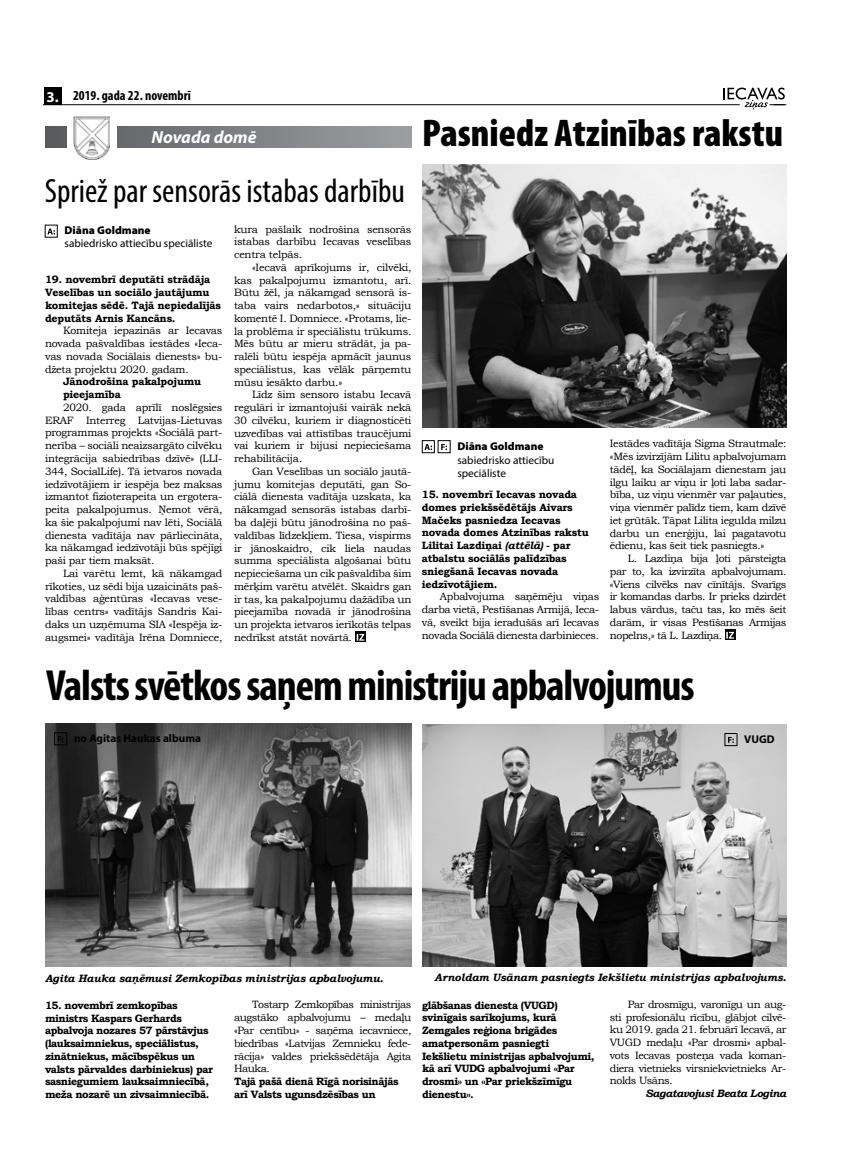
<style>
.page{position:relative;width:851px;height:1170px;background:#fff}
.page>*{position:absolute;margin:0;border:0;box-sizing:border-box;transform-origin:0 0}
.t1{font:700 condensed 43.75px "Myriad Pro";letter-spacing:-.025em;color:#000}
.t2{font:900 condensed 38.75px "Myriad Pro";color:#000}
.t3{font:condensed 33.75px "Myriad Pro";color:#000}
.t4{font:italic 700 17.5px "Myriad Pro";color:#fff}
.t5{font:700 condensed 13.75px "Myriad Pro";color:#000}
.t6{font:11.25px/13.5px "Myriad Pro";color:#000}
.t7{font:900 11.25px "Myriad Pro";color:#000}
.t8{font:700 11.25px "Myriad Pro";color:#000}
.t9{font:10.62px/12.8px "Bookman Old Style";letter-spacing:-.02em;color:#000;text-align:justify}
.t10{font:700 10.62px/12.8px "Bookman Old Style";letter-spacing:-.04em;color:#000}
.t11{font:700 10.62px/12.8px "Bookman Old Style";letter-spacing:-.02em;color:#000}
.t12{font:italic 700 10.62px "Bookman Old Style";letter-spacing:-.01em;color:#000}
.t13{font:italic 700 10.62px "Bookman Old Style";letter-spacing:-.04em;color:#000}
.s1{font-stretch:normal;font-size:15px;color:#fff}
.s2{font-style:italic}
</style>
<div class="page">
<hr style="left:44px;top:104px;width:695px;height:1px;background:#000">
<div style="left:44px;top:87px;width:17px;height:18px;background:#000"></div>
<svg style="left:723px;top:88px;width:63px;height:22px"></svg>
<svg style="left:47px;top:228px;width:8px;height:6px"></svg>
<svg style="left:45px;top:126px;width:366px;height:21px;background:#7f8083"></svg>
<svg style="left:67px;top:126px;width:49px;height:21px"></svg>
<img style="left:74px;top:117px;width:35px;height:43px">
<svg style="left:355px;top:631px;width:11px;height:11px"></svg>
<svg style="left:356px;top:634px;width:8px;height:6px"></svg>
<svg style="left:725px;top:629px;width:10px;height:11px"></svg>
<svg style="left:726px;top:631px;width:7px;height:7px"></svg>
<svg style="left:424px;top:444px;width:8px;height:6px"></svg>
<div style="left:422px;top:440px;width:12px;height:13px;border:1px solid #000"></div>
<svg style="left:441px;top:444px;width:6px;height:6px"></svg>
<div style="left:438px;top:440px;width:12px;height:13px;border:1px solid #000"></div>
<img style="left:422px;top:164px;width:364px;height:263px">
<img style="left:45px;top:724px;width:367px;height:242px">
<img style="left:422px;top:724px;width:364px;height:242px">
<svg style="left:58px;top:736px;width:6px;height:6px"></svg>
<div style="left:54px;top:732px;width:13px;height:13px;border:1px solid #000"></div>
<svg style="left:728px;top:737px;width:5px;height:6px"></svg>
<p class="t5" style="left:46px;top:87px;width:146px"><span class="s1">3.</span> 2019. gada 22. novembrī</p>
<h3 class="t4" style="left:151px;top:126px;width:107px">Novada domē</h3>
<h3 class="t3" style="left:45px;top:170px;width:361px">Spriež par sensorās istabas darbību</h3>
<h2 class="t2" style="left:422px;top:112px;width:362px">Pasniedz Atzinības rakstu</h2>
<p class="t9" style="left:234px;top:222px;width:179px">kura pašlaik nodrošina sensorās istabas darbību Iecavas veselības centra telpās.</p>
<p class="t9" style="left:234px;top:261px;width:179px;text-indent:18px">«Iecavā aprīkojums ir, cilvēki, kas pakalpojumu izmantotu, arī.<br>Būtu žēl, ja nākamgad sensorā is&shy;taba vairs nedarbotos,» situāciju komentē I. Domniece. «Protams, lie&shy;la problēma ir speciālistu trūkums.<br>Mēs būtu ar mieru strādāt, ja pa&shy;ralēli būtu iespēja apmācīt jaunus speciālistus, kas vēlāk pārņemtu mūsu iesākto darbu.»</p>
<p class="t9" style="left:234px;top:388px;width:179px;text-indent:18px">Līdz šim sensoro istabu Iecavā regulāri ir izmantojuši vairāk nekā 30 cilvēku, kuriem ir diagnosticēti uzvedības vai attīstības traucējumi vai kuriem ir bijusi nepieciešama rehabilitācija.</p>
<p class="t9" style="left:234px;top:465px;width:179px;text-indent:18px">Gan Veselības un sociālo jautā&shy;jumu komitejas deputāti, gan So&shy;ciālā dienesta vadītāja uzskata, ka nākamgad sensorās istabas darbī&shy;ba daļēji būtu jānodrošina no paš&shy;valdības līdzekļiem. Tiesa, vispirms ir jānoskaidro, cik liela naudas summa speciālista algošanai būtu nepieciešama un cik pašvaldība šim mērķim varētu atvēlēt. Skaidrs gan ir tas, ka pakalpojumu dažādība un pieejamība novadā ir jānodrošina un projekta ietvaros ierīkotās telpas nedrīkst atstāt novārtā.</p>
<p class="t7" style="left:65px;top:224px;width:88px">Diāna Goldmane</p>
<p class="t6" style="left:65px;top:237px;width:149px">sabiedrisko attiecību speciāliste</p>
<p class="t11" style="left:45px;top:273px;width:177px">19. novembrī deputāti strādāja<br>Veselības un sociālo jautājumu komitejas sēdē. Tajā nepiedalījās deputāts Arnis Kancāns.</p>
<p class="t9" style="left:45px;top:324px;width:179px;text-indent:18px">Komiteja iepazinās ar Iecavas novada pašvaldības iestādes «Ieca&shy;vas novada Sociālais dienests» bu&shy;džeta projektu 2020. gadam.</p>
<p class="t11" style="left:63px;top:375px;width:140px">Jānodrošina pakalpojumu pieejamība</p>
<p class="t9" style="left:45px;top:401px;width:179px;text-indent:18px">2020. gada aprīlī noslēgsies ERAF Interreg Latvijas-Lietuvas programmas projekts «Sociālā part&shy;nerība – sociāli neaizsargāto cilvēku integrācija sabiedrības dzīvē» (LLI-344, SocialLife). Tā ietvaros novada iedzīvotājiem ir iespēja bez maksas izmantot fizioterapeita un ergotera&shy;peita pakalpojumus. Ņemot vērā, ka šie pakalpojumi nav lēti, Sociālā dienesta vadītāja nav pārliecināta, ka nākamgad iedzīvotāji būs spējīgi paši par tiem maksāt.</p>
<p class="t9" style="left:45px;top:567px;width:179px;text-indent:18px">Lai varētu lemt, kā nākamgad rīkoties, uz sēdi bija uzaicināts paš&shy;valdības aģentūras «Iecavas vese&shy;lības centrs» vadītājs Sandris Kai&shy;daks un uzņēmuma SIA «Iespēja iz&shy;augsmei» vadītāja Irēna Domniece,</p>
<p class="t9" style="left:609px;top:437px;width:178px">Iestādes vadītāja Sigma Strautmale: «Mēs izvirzījām Lilitu apbalvojumam tādēļ, ka Sociālajam dienestam jau ilgu laiku ar viņu ir ļoti laba sadar&shy;bība, uz viņu vienmēr var paļauties, viņa vienmēr palīdz tiem, kam dzīvē iet grūtāk. Tāpat Lilita iegulda milzu darbu un enerģiju, lai pagatavotu ēdienu, kas šeit tiek pasniegts.»</p>
<p class="t9" style="left:609px;top:552px;width:178px;text-indent:18px">L. Lazdiņa bija ļoti pārsteigta par to, ka izvirzīta apbalvojumam. «Viens cilvēks nav cīnītājs. Svarīgs ir komandas darbs. Ir prieks dzirdēt labus vārdus, taču tas, ko mēs šeit darām, ir visas Pestīšanas Armijas nopelns,» tā L. Lazdiņa.</p>
<h1 class="t1" style="left:46px;top:657px;width:650px">Valsts svētkos saņem ministriju apbalvojumus</h1>
<p class="t7" style="left:457px;top:440px;width:88px">Diāna Goldmane</p>
<p class="t6" style="left:457px;top:453px;width:98px">sabiedrisko attiecību speciāliste</p>
<p class="t11" style="left:422px;top:488px;width:168px">15. novembrī Iecavas novada domes priekšsēdētājs Aivars<br>Mačeks pasniedza Iecavas novada domes Atzinības rakstu<br>Lilitai Lazdiņai <span class="s2">(attēlā)</span> - par atbalstu sociālās palīdzības sniegšanā Iecavas novada iedzīvotājiem.</p>
<p class="t9" style="left:422px;top:590px;width:179px;text-indent:18px">Apbalvojuma saņēmēju viņas darba vietā, Pestīšanas Armijā, Ieca&shy;vā, sveikt bija ieradušās arī Iecavas novada Sociālā dienesta darbinieces.</p>
<p class="t8" style="left:74px;top:730px;width:128px">no Agitas Haukas albuma</p>
<p class="t8" style="left:744px;top:731px;width:32px">VUGD</p>
<p class="t12" style="left:45px;top:970px;width:340px">Agita Hauka saņēmusi Zemkopības ministrijas apbalvojumu.</p>
<p class="t12" style="left:434px;top:969px;width:353px">Arnoldam Usānam pasniegts Iekšlietu ministrijas apbalvojums.</p>
<p class="t10" style="left:45px;top:998px;width:169px">15. novembrī zemkopības ministrs Kaspars Gerhards apbalvoja nozares 57 pārstāvjus (lauksaimniekus, speciālistus, zinātniekus, mācībspēkus un valsts pārvaldes darbiniekus) par sasniegumiem lauksaimniecībā, meža nozarē un zivsaimniecībā.</p>
<p class="t9" style="left:234px;top:998px;width:179px;text-indent:18px">Tostarp Zemkopības ministrijas augstāko apbalvojumu – medaļu «Par centību» - saņēma iecavniece, biedrības «Latvijas Zemnieku fede&shy;rācija» valdes priekšsēdētāja Agita Hauka.</p>
<p class="t10" style="left:234px;top:1074px;width:166px">Tajā pašā dienā Rīgā norisinājās arī Valsts ugunsdzēsības un</p>
<p class="t10" style="left:422px;top:998px;width:174px">glābšanas dienesta (VUGD) svinīgais sarīkojums, kurā<br>Zemgales reģiona brigādes amatpersonām pasniegti<br>Iekšlietu ministrijas apbalvojumi, kā arī VUDG apbalvojumi «Par drosmi» un «Par priekšzīmīgu dienestu».</p>
<p class="t9" style="left:609px;top:997px;width:178px;text-indent:18px">Par drosmīgu, varonīgu un aug&shy;sti profesionālu rīcību, glābjot cilvē&shy;ku 2019. gada 21. februārī Iecavā, ar VUGD medaļu «Par drosmi» apbal&shy;vots Iecavas posteņa vada koman&shy;diera vietnieks virsniekvietnieks Ar&shy;nolds Usāns.</p>
<p class="t13" style="left:645px;top:1085px;width:142px">Sagatavojusi Beata Logina</p>
</div>
